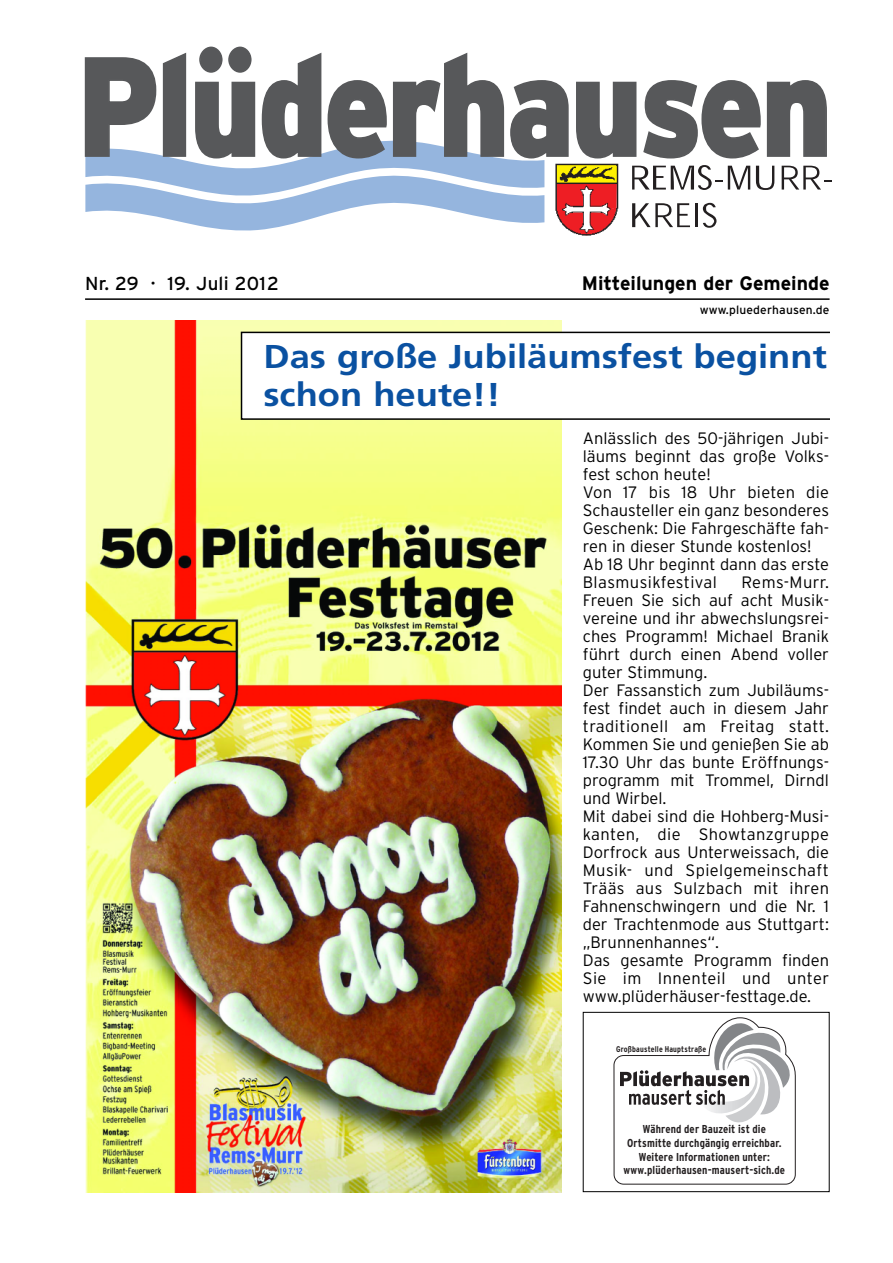
<style>
.page{position:relative;width:893px;height:1263px;background:#fff}
.page>*{position:absolute;margin:0;border:0;box-sizing:border-box;transform-origin:0 0}
.t1{font:700 33px/37.5px "Frutiger";color:#0a51a1;scale:1.1 1}
.t2{font:700 19.5px "Interstate";color:#000}
.t3{font:18.75px "Interstate";letter-spacing:.015em;color:#000}
.t4{font:300 16.5px/18px "Interstate";color:#000}
.t5{font:12px "Interstate";letter-spacing:.015em;color:#000}
.t6{font:700 condensed 11.55px/13.8px "Interstate";letter-spacing:.01em;color:#231f20;text-align:center}
.t7{font:700 condensed 8.25px "Interstate";letter-spacing:.02em;color:#231f20}
</style>
<div class="page">
<img style="left:85px;top:321px;width:476px;height:871px">
<hr style="left:85px;top:298px;width:744px;height:2px;background:#000">
<div style="left:241px;top:332px;width:594px;height:87px;background:#fff"></div>
<div style="left:241px;top:332px;width:595px;height:88px;border:2px solid #000"></div>
<svg style="left:84px;top:46px;width:747px;height:185px"></svg>
<img style="left:554px;top:164px;width:64px;height:72px">
<div style="left:830px;top:327px;width:9px;height:99px;background:#fff"></div>
<svg style="left:613px;top:1017px;width:183px;height:168px"></svg>
<div style="left:583px;top:1012px;width:246px;height:180px;border:1px solid #000"></div>
<p class="t3" style="left:85px;top:277px;width:195px">Nr. 29 · 19. Juli 2012</p>
<p class="t2" style="left:581px;top:276px;width:249px">Mitteilungen der Gemeinde</p>
<p class="t5" style="left:699px;top:306px;width:131px">www.pluederhausen.de</p>
<h1 class="t1" style="left:263px;top:341px;width:513px">Das große Jubiläumsfest beginnt schon heute!!</h1>
<p class="t4" style="left:583px;top:430px;width:248px">Anlässlich des 50-jährigen Jubi&shy;läums beginnt das große Volks&shy;fest schon heute!<br>Von 17 bis 18 Uhr bieten die<br>Schausteller ein ganz besonderes<br>Geschenk: Die Fahrgeschäfte fah&shy;ren in dieser Stunde kostenlos!<br>Ab 18 Uhr beginnt dann das erste<br>Blasmusikfestival</p>
<p class="t4" style="left:583px;top:574px;width:248px;text-indent:159px">Rems-Murr.<br>Freuen Sie sich auf acht Musik&shy;vereine und ihr abwechslungsrei&shy;ches Programm! Michael Branik führt durch einen Abend voller guter Stimmung.<br>Der Fassanstich zum Jubiläums&shy;fest findet auch in diesem Jahr traditionell am Freitag statt.<br>Kommen Sie und genießen Sie ab<br>17.30 Uhr das bunte Eröffnungs&shy;programm mit Trommel, Dirndl und Wirbel.<br>Mit dabei sind die Hohberg-Musi&shy;kanten, die Showtanzgruppe<br>Dorfrock aus Unterweissach, die<br>Musik- und Spielgemeinschaft<br>Trääs aus Sulzbach mit ihren<br>Fahnenschwingern und die Nr. 1 der Trachtenmode aus Stuttgart: „Brunnenhannes“.<br>Das gesamte Programm finden<br>Sie im Innenteil und unter www.plüderhäuser-festtage.de.</p>
<p class="t7" style="left:616px;top:1046px;width:92px">Großbaustelle Hauptstraße</p>
<p class="t6" style="left:623px;top:1123px;width:163px">Während der Bauzeit ist die Ortsmitte durchgängig erreichbar.<br>Weitere Informationen unter: www.plüderhausen-mausert-sich.de</p>
</div>
